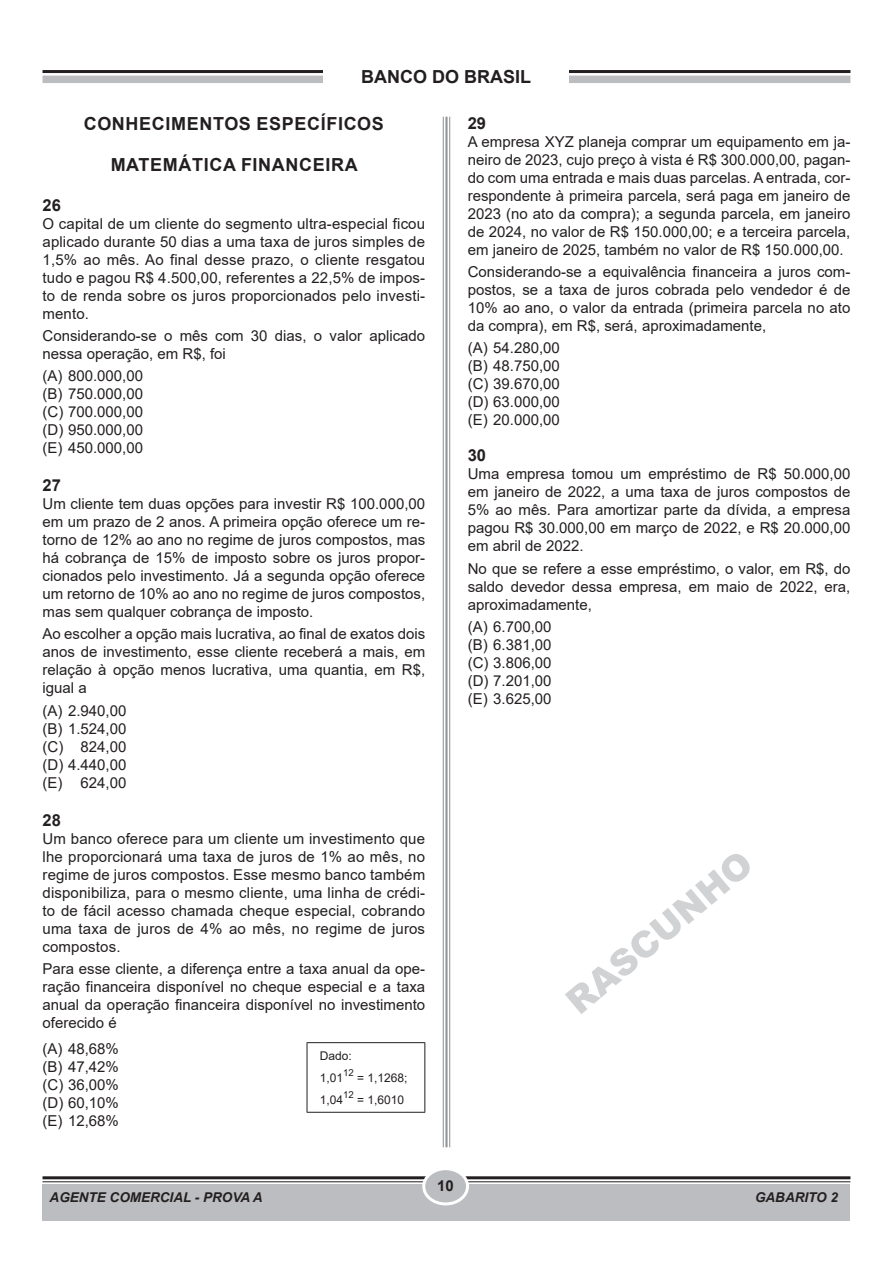
<style>
.page{position:relative;width:893px;height:1263px;background:#fff}
.page>*{position:absolute;margin:0;border:0;box-sizing:border-box;transform-origin:0 0}
.RASCUNHO_GRANDE{font:900 36px "Arial";color:#d1d2d4}
.TÍTULO{font:700 18px "Arial";letter-spacing:.035em;color:#231f20}
.TÍTULO-2{font:700 18px "Arial";color:#231f20}
.NÚMERO{font:700 16.5px "Arial";color:#231f20}
.TEXTO{font:15px/18px "Arial";color:#231f20;text-align:justify}
.PERGUNTA{font:15px/18px "Arial";color:#231f20;text-align:justify}
.OPÇÕES{font:15px "Arial";color:#231f20}
.OPÇÃO_A{font:15px "Arial";color:#231f20}
.t1{font:700 15px "Arial";color:#231f20}
.t2{font:italic 700 13.5px "Arial";color:#231f20}
.RODAPÉ{font:12px "Arial";color:#231f20}
.RODAPÉ-2{font:9.6px "Arial";color:#231f20}
</style>
<div class="page">
<hr style="left:43px;top:1176px;width:807px;height:3px;background:#231f20">
<hr style="left:43px;top:1181px;width:807px;height:1px;background:#231f20">
<div style="left:43px;top:1184px;width:807px;height:36px;background:#bcbdc0"></div>
<div style="left:424px;top:1169px;width:43px;height:35px;background:#bcbdc0;border-radius:50%"></div>
<div style="left:422px;top:1167px;width:47px;height:38px;border:3px solid #fff;border-radius:50%"></div>
<hr style="left:449px;top:117px;width:1px;height:1030px;background:#939598">
<hr style="left:445px;top:117px;width:3px;height:1030px;background:#939598">
<hr style="left:443px;top:117px;width:1px;height:1030px;background:#939598">
<hr style="left:43px;top:70px;width:807px;height:3px;background:#231f20">
<div style="left:43px;top:76px;width:807px;height:7px;background:#bcbdc0"></div>
<div style="left:324px;top:43px;width:245px;height:60px;background:#fff"></div>
<hr style="left:307px;top:1042px;width:118px;height:1px;background:#231f20">
<hr style="left:307px;top:1043px;width:1px;height:69px;background:#231f20">
<hr style="left:424px;top:1043px;width:1px;height:69px;background:#231f20">
<hr style="left:307px;top:1112px;width:118px;height:1px;background:#231f20">
<p class="TÍTULO-2" style="left:361px;top:64px;width:171px">BANCO DO BRASIL</p>
<p class="TÍTULO" style="left:84px;top:111px;width:302px">CONHECIMENTOS ESPECÍFICOS</p>
<p class="TÍTULO" style="left:111px;top:152px;width:248px">MATEMÁTICA FINANCEIRA</p>
<p class="NÚMERO" style="left:468px;top:111px;width:20px">29</p>
<p class="TEXTO" style="left:468px;top:132px;width:384px">A empresa XYZ planeja comprar um equipamento em ja&shy;neiro de 2023, cujo preço à vista é R$ 300.000,00, pagan&shy;do com uma entrada e mais duas parcelas. A entrada, cor&shy;respondente à primeira parcela, será paga em janeiro de 2023 (no ato da compra); a segunda parcela, em janeiro de 2024, no valor de R$ 150.000,00; e a terceira parcela, em janeiro de 2025, também no valor de R$ 150.000,00.</p>
<p class="PERGUNTA" style="left:468px;top:263px;width:384px">Considerando-se a equivalência financeira a juros com&shy;postos, se a taxa de juros cobrada pelo vendedor é de 10% ao ano, o valor da entrada (primeira parcela no ato da compra), em R$, será, aproximadamente,</p>
<p class="OPÇÕES" style="left:468px;top:338px;width:94px">(A) 54.280,00</p>
<p class="OPÇÕES" style="left:468px;top:356px;width:94px">(B) 48.750,00</p>
<p class="OPÇÕES" style="left:468px;top:374px;width:94px">(C) 39.670,00</p>
<p class="OPÇÕES" style="left:468px;top:392px;width:94px">(D) 63.000,00</p>
<p class="OPÇÃO_A" style="left:468px;top:410px;width:94px">(E) 20.000,00</p>
<p class="NÚMERO" style="left:468px;top:444px;width:20px">30</p>
<p class="TEXTO" style="left:468px;top:465px;width:384px">Uma empresa tomou um empréstimo de R$ 50.000,00 em janeiro de 2022, a uma taxa de juros compostos de 5% ao mês. Para amortizar parte da dívida, a empresa pagou R$ 30.000,00 em março de 2022, e R$ 20.000,00 em abril de 2022.</p>
<p class="PERGUNTA" style="left:468px;top:559px;width:384px">No que se refere a esse empréstimo, o valor, em R$, do saldo devedor dessa empresa, em maio de 2022, era, aproximadamente,</p>
<p class="OPÇÕES" style="left:468px;top:616px;width:85px">(A) 6.700,00</p>
<p class="OPÇÕES" style="left:468px;top:634px;width:85px">(B) 6.381,00</p>
<p class="OPÇÕES" style="left:468px;top:652px;width:85px">(C) 3.806,00</p>
<p class="OPÇÕES" style="left:468px;top:670px;width:85px">(D) 7.201,00</p>
<p class="OPÇÃO_A" style="left:468px;top:688px;width:85px">(E) 3.625,00</p>
<p class="NÚMERO" style="left:43px;top:193px;width:20px">26</p>
<p class="TEXTO" style="left:43px;top:214px;width:384px">O capital de um cliente do segmento ultra-especial ficou aplicado durante 50 dias a uma taxa de juros simples de 1,5% ao mês. Ao final desse prazo, o cliente resgatou tudo e pagou R$ 4.500,00, referentes a 22,5% de impos&shy;to de renda sobre os juros proporcionados pelo investi&shy;mento.</p>
<p class="PERGUNTA" style="left:43px;top:327px;width:384px">Considerando-se o mês com 30 dias, o valor aplicado nessa operação, em R$, foi</p>
<p class="OPÇÕES" style="left:43px;top:366px;width:102px">(A) 800.000,00</p>
<p class="OPÇÕES" style="left:43px;top:384px;width:102px">(B) 750.000,00</p>
<p class="OPÇÕES" style="left:43px;top:402px;width:102px">(C) 700.000,00</p>
<p class="OPÇÕES" style="left:43px;top:420px;width:102px">(D) 950.000,00</p>
<p class="OPÇÃO_A" style="left:43px;top:438px;width:102px">(E) 450.000,00</p>
<p class="NÚMERO" style="left:43px;top:474px;width:20px">27</p>
<p class="TEXTO" style="left:43px;top:495px;width:384px">Um cliente tem duas opções para investir R$ 100.000,00 em um prazo de 2 anos. A primeira opção oferece um re&shy;torno de 12% ao ano no regime de juros compostos, mas há cobrança de 15% de imposto sobre os juros propor&shy;cionados pelo investimento. Já a segunda opção oferece um retorno de 10% ao ano no regime de juros compostos, mas sem qualquer cobrança de imposto.</p>
<p class="PERGUNTA" style="left:43px;top:625px;width:384px">Ao escolher a opção mais lucrativa, ao final de exatos dois anos de investimento, esse cliente receberá a mais, em relação à opção menos lucrativa, uma quantia, em R$, igual a</p>
<p class="OPÇÕES" style="left:43px;top:700px;width:85px">(A) 2.940,00</p>
<p class="OPÇÕES" style="left:43px;top:718px;width:85px">(B) 1.524,00</p>
<p class="OPÇÕES" style="left:43px;top:736px;width:85px">(C) 824,00</p>
<p class="OPÇÕES" style="left:43px;top:754px;width:85px">(D) 4.440,00</p>
<p class="OPÇÃO_A" style="left:43px;top:772px;width:85px">(E) 624,00</p>
<p class="NÚMERO" style="left:43px;top:808px;width:20px">28</p>
<p class="TEXTO" style="left:43px;top:829px;width:384px">Um banco oferece para um cliente um investimento que lhe proporcionará uma taxa de juros de 1% ao mês, no regime de juros compostos. Esse mesmo banco também disponibiliza, para o mesmo cliente, uma linha de crédi&shy;to de fácil acesso chamada cheque especial, cobrando uma taxa de juros de 4% ao mês, no regime de juros compostos.</p>
<p class="PERGUNTA" style="left:43px;top:959px;width:384px">Para esse cliente, a diferença entre a taxa anual da ope&shy;ração financeira disponível no cheque especial e a taxa anual da operação financeira disponível no investimento oferecido é</p>
<p class="OPÇÕES" style="left:43px;top:1038px;width:78px">(A) 48,68%</p>
<p class="OPÇÕES" style="left:43px;top:1056px;width:78px">(B) 47,42%</p>
<p class="OPÇÕES" style="left:43px;top:1074px;width:78px">(C) 36,00%</p>
<p class="OPÇÕES" style="left:43px;top:1092px;width:78px">(D) 60,10%</p>
<p class="OPÇÕES" style="left:43px;top:1110px;width:78px">(E) 12,68%</p>
<p class="RASCUNHO_GRANDE" style="left:554px;top:986px;width:231px;rotate:-40deg">RASCUNHO</p>
<p class="RODAPÉ" style="left:320px;top:1047px;width:34px">Dado:</p>
<p class="RODAPÉ" style="left:320px;top:1069px;width:25px">1,01</p>
<p class="RODAPÉ-2" style="left:343px;top:1066px;width:12px">12</p>
<p class="RODAPÉ" style="left:357px;top:1069px;width:52px">= 1,1268;</p>
<p class="RODAPÉ-2" style="left:343px;top:1088px;width:12px">12</p>
<p class="RODAPÉ" style="left:320px;top:1091px;width:25px">1,04</p>
<p class="RODAPÉ" style="left:357px;top:1091px;width:49px">= 1,6010</p>
<p class="t2" style="left:50px;top:1188px;width:215px">AGENTE COMERCIAL - PROVA A</p>
<p class="t1" style="left:437px;top:1175px;width:18px">10</p>
<p class="t2" style="left:755px;top:1188px;width:85px">GABARITO 2</p>
</div>
